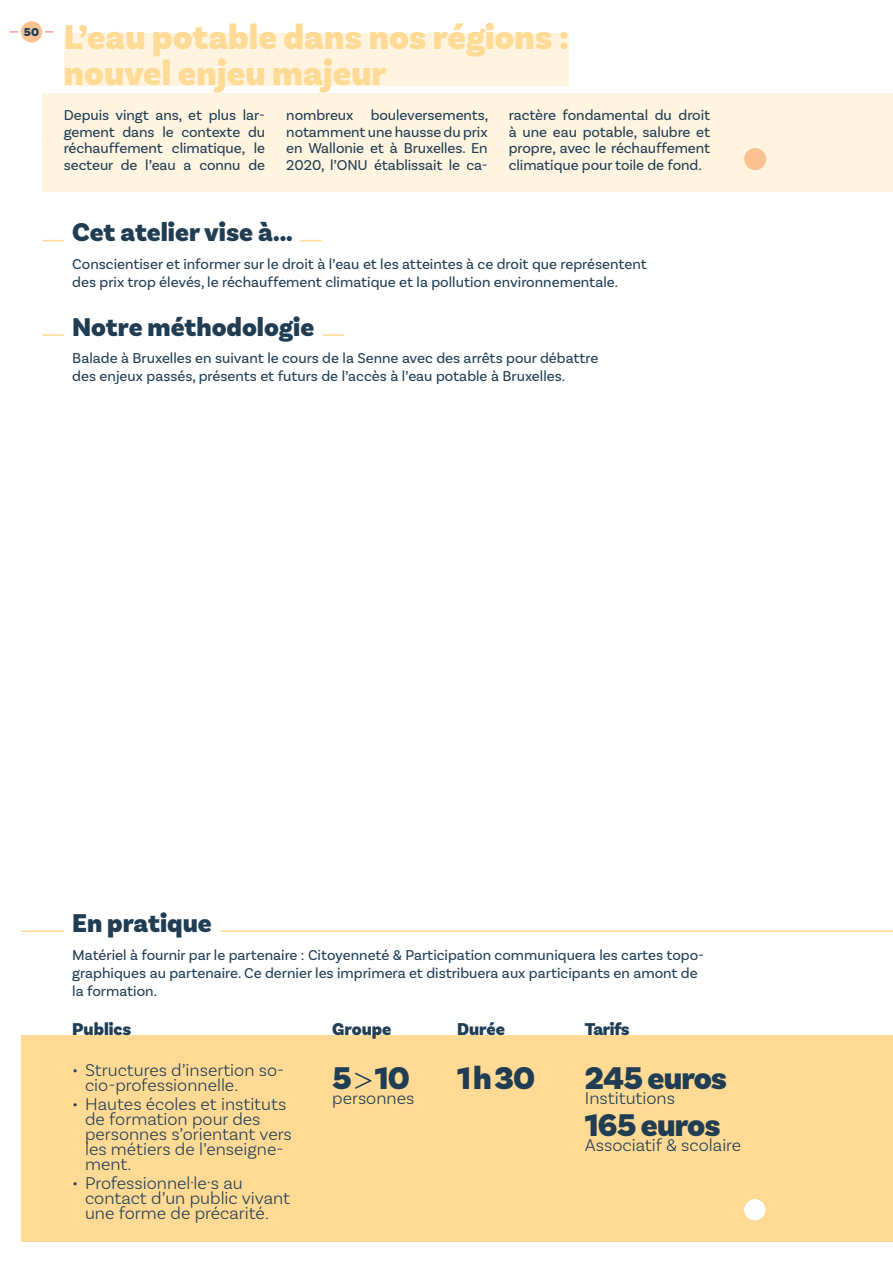
<style>
.page{position:relative;width:893px;height:1263px;background:#fff}
.page>*{position:absolute;margin:0;border:0;box-sizing:border-box;transform-origin:0 0}
.t1{font:900 36px/36px "Basic Sans";color:#feda94}
.t2{font:900 33px "Basic Sans";letter-spacing:-.025em;color:#203d54}
.t3{font:900 27px "Basic Sans";color:#203d54}
.t4{font:300 18px/15px "Basic Sans";color:#203d54}
.t5{font:900 18px "Basic Sans";color:#203d54}
.t6{font:15px/16.5px "Basic Sans";color:#203d54;text-align:justify}
.t7{font:900 12px "Basic Sans";color:#203d54}
</style>
<div class="page">
<div style="left:21px;top:21px;width:21px;height:22px;background:#fbc191;border-radius:50%"></div>
<svg style="left:10px;top:31px;width:8px;height:2px"></svg>
<svg style="left:45px;top:31px;width:9px;height:2px"></svg>
<div style="left:21px;top:1035px;width:872px;height:207px;background:#feda94"></div>
<div style="left:64px;top:33px;width:505px;height:53px;background:#fef4df"></div>
<hr style="left:21px;top:930px;width:872px;height:2px;background:#feda94">
<div style="left:64px;top:923px;width:156px;height:9px;background:#fff"></div>
<hr style="left:43px;top:334px;width:301px;height:2px;background:#feda94">
<div style="left:64px;top:327px;width:259px;height:9px;background:#fff"></div>
<hr style="left:43px;top:240px;width:279px;height:1px;background:#feda94">
<div style="left:64px;top:233px;width:237px;height:9px;background:#fff"></div>
<div style="left:43px;top:93px;width:850px;height:98px;background:#fef4df"></div>
<div style="left:744px;top:148px;width:22px;height:22px;background:#fbc191;border-radius:50%"></div>
<div style="left:744px;top:1199px;width:21px;height:21px;background:#fff;border-radius:50%"></div>
<p class="t7" style="left:24px;top:25px;width:17px">50</p>
<h1 class="t1" style="left:64px;top:20px;width:506px">L’eau potable dans nos régions : nouvel enjeu majeur</h1>
<p class="t6" style="left:64px;top:107px;width:203px">Depuis vingt ans, et plus lar‑ gement dans le contexte du réchauffement climatique, le secteur de l’eau a connu de</p>
<p class="t6" style="left:286px;top:107px;width:204px">nombreux bouleversements, notamment une hausse du prix en Wallonie et à Bruxelles. En 2020, l’ONU établissait le ca‑</p>
<p class="t6" style="left:509px;top:107px;width:203px">ractère fondamental du droit à une eau potable, salubre et propre, avec le réchauffement climatique pour toile de fond.</p>
<h3 class="t3" style="left:72px;top:216px;width:222px">Cet atelier vise à...</h3>
<p class="t6" style="left:72px;top:255px;width:576px;line-height:18px">Conscientiser et informer sur le droit à l’eau et les atteintes à ce droit que représentent des prix trop élevés, le réchauffement climatique et la pollution environnementale.</p>
<h3 class="t3" style="left:72px;top:310px;width:244px">Notre méthodologie</h3>
<p class="t6" style="left:72px;top:349px;width:528px;line-height:18px">Balade à Bruxelles en suivant le cours de la Senne avec des arrêts pour débattre des enjeux passés, présents et futurs de l’accès à l’eau potable à Bruxelles.</p>
<h3 class="t3" style="left:72px;top:906px;width:141px">En pratique</h3>
<p class="t6" style="left:72px;top:945px;width:633px;line-height:18px;text-align:left">Matériel à fournir par le partenaire : Citoyenneté &amp; Participation communiquera les cartes topo‑ graphiques au partenaire. Ce dernier les imprimera et distribuera aux participants en amont de la formation.</p>
<p class="t5" style="left:585px;top:1018px;width:46px">Tarifs</p>
<h2 class="t2" style="left:585px;top:1058px;width:144px">245 euros</h2>
<p class="t4" style="left:585px;top:1090px;width:92px">Institutions</p>
<h2 class="t2" style="left:585px;top:1105px;width:137px">165 euros</h2>
<p class="t4" style="left:585px;top:1137px;width:158px">Associatif &amp; scolaire</p>
<p class="t5" style="left:72px;top:1018px;width:61px">Publics</p>
<p class="t4" style="left:85px;top:1062px;width:201px;text-indent:-13px">• Structures d’insertion so‑ cio-professionnelle.</p>
<p class="t4" style="left:85px;top:1096px;width:208px;text-indent:-13px">• Hautes écoles et instituts de formation pour des personnes s’orientant vers les métiers de l’enseigne‑ ment.</p>
<p class="t4" style="left:85px;top:1175px;width:207px;text-indent:-13px">• Professionnel·le·s au contact d’un public vivant une forme de précarité.</p>
<p class="t5" style="left:457px;top:1018px;width:49px">Durée</p>
<h2 class="t2" style="left:457px;top:1058px;width:80px">1h30</h2>
<p class="t5" style="left:332px;top:1018px;width:61px">Groupe</p>
<h2 class="t2" style="left:332px;top:1058px;width:79px">5 10</h2>
<p class="t4" style="left:332px;top:1090px;width:84px">personnes</p>
</div>
